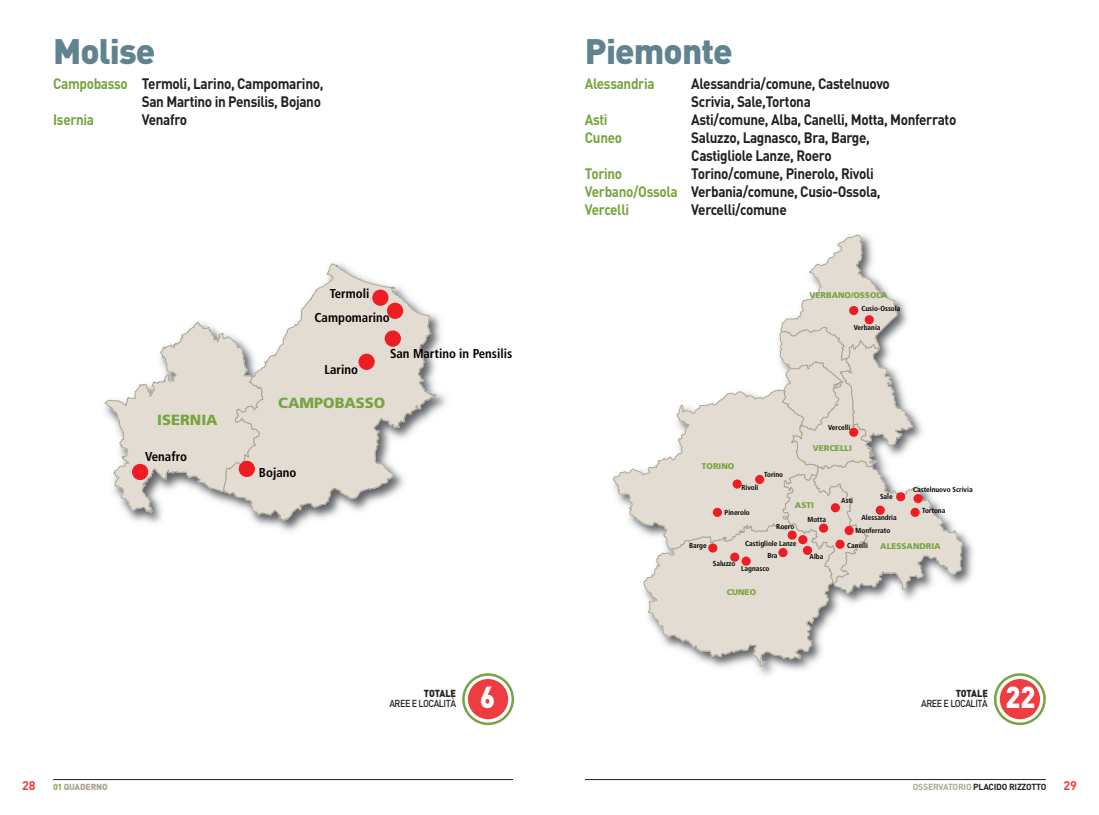
<style>
.page{position:relative;width:1099px;height:815px;background:#fff}
.page>*{position:absolute;margin:0;border:0;box-sizing:border-box;transform-origin:0 0}
.t1{font:900 35px "DIN";letter-spacing:-.025em;color:#608390}
.t2{font:900 30px "DIN";color:#fff;scale:.9 1}
.t3{font:700 15px/18px "DIN";letter-spacing:-.025em;color:#231f20;scale:.9 1}
.t4{font:700 15px "DIN";letter-spacing:-.025em;color:#78a341;scale:.9 1}
.t5{font:14.75px "Frutiger LT Black+WKYNWI";color:#78a341}
.t6{font:12.88px "Frutiger LT Bold Cn+ZZTYXX";color:#000}
.t7{font:700 12.5px "DIN";color:#ee3d41}
.t8{font:500 10.12px "DIN";letter-spacing:-.05em;color:#231f20;scale:.9 1}
.t9{font:900 10.12px "DIN";letter-spacing:-.02em;color:#231f20;scale:.9 1}
.t10{font:700 8.75px "DIN";letter-spacing:-.025em;color:#231f20}
.t11{font:900 8.75px "DIN";letter-spacing:-.025em;color:#aca697}
.t12{font:8.25px "Frutiger LT Black+TKLQSG";color:#78a341}
.t13{font:7.25px/15.5px "Frutiger LT Bold Cn+EHTUVR";color:#000}
.s1{color:#78a341}
.s2{color:#92b05f}
.s3{color:#aca697}
</style>
<div class="page">
<hr style="left:53px;top:779px;width:460px;height:1px;background:#231f20">
<hr style="left:585px;top:779px;width:460px;height:1px;background:#231f20">
<img style="left:127px;top:316px;width:319px;height:216px">
<svg style="left:462px;top:673px;width:52px;height:52px"></svg>
<svg style="left:104px;top:321px;width:119px;height:193px"></svg>
<svg style="left:223px;top:263px;width:214px;height:259px"></svg>
<div style="left:132px;top:464px;width:16px;height:16px;background:#ee1d23;border-radius:50%"></div>
<div style="left:239px;top:461px;width:16px;height:16px;background:#ee1d23;border-radius:50%"></div>
<div style="left:372px;top:290px;width:16px;height:16px;background:#ee1d23;border-radius:50%"></div>
<div style="left:387px;top:303px;width:16px;height:16px;background:#ee1d23;border-radius:50%"></div>
<div style="left:358px;top:354px;width:17px;height:16px;background:#ee1d23;border-radius:50%"></div>
<div style="left:384px;top:330px;width:17px;height:17px;background:#ee1d23;border-radius:50%"></div>
<div style="left:468px;top:679px;width:40px;height:40px;background:#ee3d41;border-radius:50%"></div>
<svg style="left:613px;top:234px;width:349px;height:437px"></svg>
<div style="left:864px;top:315px;width:9px;height:9px;background:#ee1d23;border-radius:50%"></div>
<div style="left:849px;top:306px;width:9px;height:9px;background:#ee1d23;border-radius:50%"></div>
<div style="left:741px;top:557px;width:9px;height:9px;background:#ee1d23;border-radius:50%"></div>
<svg style="left:994px;top:673px;width:51px;height:52px"></svg>
<h1 class="t1" style="left:53px;top:39px;width:104px">Molise</h1>
<p class="t3" style="left:53px;top:77px;width:302px;text-align:right"><span class="s1">Campobasso</span> Termoli, Larino, Campomarino,<br>San Martino in Pensilis, Bojano</p>
<p class="t4" style="left:53px;top:115px;width:47px">Isernia</p>
<p class="t3" style="left:142px;top:113px;width:52px">Venafro</p>
<p class="t6" style="left:330px;top:286px;width:41px">Termoli</p>
<p class="t6" style="left:314px;top:310px;width:77px">Campomarino</p>
<p class="t6" style="left:324px;top:362px;width:35px">Larino</p>
<p class="t6" style="left:390px;top:346px;width:124px">San Martino in Pensilis</p>
<p class="t5" style="left:157px;top:415px;width:62px">ISERNIA</p>
<p class="t6" style="left:145px;top:449px;width:43px">Venafro</p>
<p class="t5" style="left:278px;top:397px;width:109px">CAMPOBASSO</p>
<p class="t6" style="left:259px;top:465px;width:39px">Bojano</p>
<p class="t9" style="left:424px;top:690px;width:37px">TOTALE</p>
<p class="t8" style="left:389px;top:700px;width:76px">AREE E LOCALITÀ</p>
<h2 class="t2" style="left:480px;top:687px;width:18px">6</h2>
<h1 class="t1" style="left:585px;top:39px;width:149px">Piemonte</h1>
<p class="t4" style="left:585px;top:79px;width:79px">Alessandria</p>
<p class="t3" style="left:691px;top:77px;width:222px">Alessandria/comune, Castelnuovo<br>Scrivia, Sale,Tortona</p>
<p class="t4" style="left:585px;top:115px;width:27px">Asti</p>
<p class="t3" style="left:691px;top:113px;width:296px">Asti/comune, Alba, Canelli, Motta, Monferrato</p>
<p class="t4" style="left:585px;top:133px;width:43px">Cuneo</p>
<p class="t3" style="left:691px;top:131px;width:200px">Saluzzo, Lagnasco, Bra, Barge,<br>Castigliole Lanze, Roero</p>
<p class="t4" style="left:585px;top:169px;width:43px">Torino</p>
<p class="t3" style="left:585px;top:167px;width:330px;text-indent:106px">Torino/comune, Pinerolo, Rivoli<br><span class="s1">Verbano/Ossola</span> Verbania/comune, Cusio-Ossola,<br><span class="s1">Vercelli</span></p>
<p class="t3" style="left:691px;top:203px;width:108px">Vercelli/comune</p>
<p class="t12" style="left:809px;top:292px;width:79px">VERBANO/OSSOLA</p>
<p class="t13" style="left:861px;top:301px;width:40px">Cusio-Ossola</p>
<p class="t13" style="left:853px;top:320px;width:28px">Verbania</p>
<p class="t13" style="left:828px;top:421px;width:24px">Vercelli</p>
<p class="t12" style="left:702px;top:463px;width:34px">TORINO</p>
<p class="t13" style="left:764px;top:467px;width:20px">Torino</p>
<p class="t12" style="left:812px;top:445px;width:41px">VERCELLI</p>
<p class="t13" style="left:689px;top:538px;width:19px">Barge</p>
<p class="t13" style="left:741px;top:481px;width:19px">Rivoli</p>
<p class="t13" style="left:724px;top:505px;width:27px">Pinerolo</p>
<p class="t12" style="left:795px;top:502px;width:20px">ASTI</p>
<p class="t13" style="left:776px;top:520px;width:19px">Roero</p>
<p class="t13" style="left:807px;top:513px;width:20px">Motta</p>
<p class="t13" style="left:745px;top:536px;width:53px">Castigliole Lanze</p>
<p class="t13" style="left:767px;top:549px;width:12px">Bra</p>
<p class="t13" style="left:809px;top:549px;width:15px">Alba</p>
<p class="t13" style="left:712px;top:557px;width:24px">Saluzzo</p>
<p class="t13" style="left:741px;top:562px;width:30px">Lagnasco</p>
<p class="t12" style="left:726px;top:589px;width:31px">CUNEO</p>
<p class="t13" style="left:841px;top:494px;width:13px">Asti</p>
<p class="t13" style="left:880px;top:489px;width:14px">Sale</p>
<p class="t13" style="left:861px;top:511px;width:37px">Alessandria</p>
<p class="t13" style="left:913px;top:482px;width:61px">Castelnuovo Scrivia</p>
<p class="t13" style="left:922px;top:503px;width:25px">Tortona</p>
<p class="t13" style="left:847px;top:523px;width:45px;text-indent:8px">Monferrato<br>Canelli</p>
<p class="t12" style="left:880px;top:543px;width:62px">ALESSANDRIA</p>
<p class="t9" style="left:955px;top:690px;width:37px">TOTALE</p>
<p class="t8" style="left:921px;top:700px;width:76px">AREE E LOCALITÀ</p>
<h2 class="t2" style="left:1005px;top:686px;width:35px">22</h2>
<p class="t7" style="left:22px;top:781px;width:15px">28</p>
<p class="t11" style="left:53px;top:784px;width:56px"><span class="s2">01</span> QUADERNO</p>
<p class="t10" style="left:912px;top:784px;width:135px"><span class="s3">OSSERVATORIO</span> PLACIDO RIZZOTTO</p>
<p class="t7" style="left:1063px;top:781px;width:15px">29</p>
</div>
